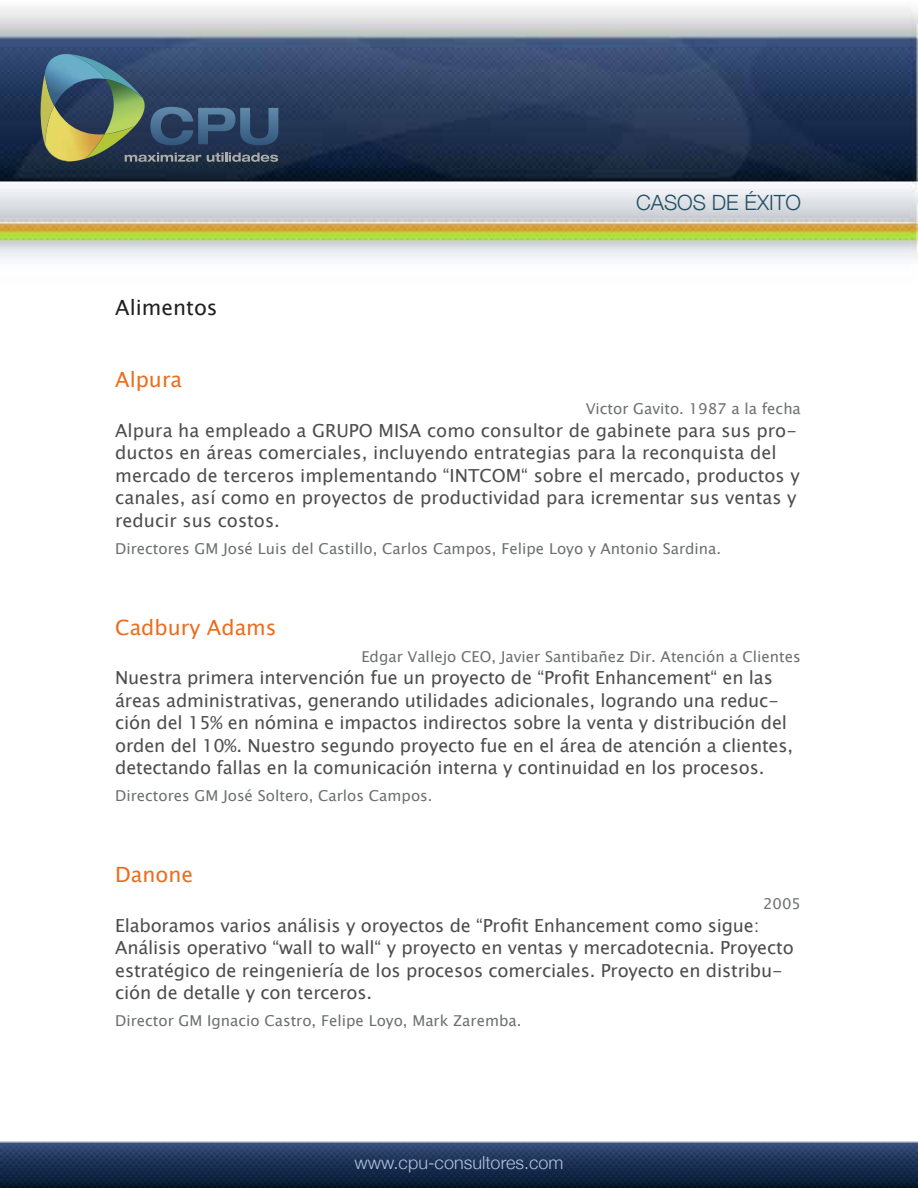
<style>
.page{position:relative;width:918px;height:1188px;background:#fff}
.page>*{position:absolute;margin:0;border:0;box-sizing:border-box;transform-origin:0 0}
.t1{font:21px "Lucida Sans Unicode";color:#eb6e1e}
.t2{font:300 21px "Helvetica Neue";color:#214e62}
.t3{font:21px "Lucida Sans Unicode";color:#231f20}
.t4{font:18px/22.5px "Lucida Sans Unicode";letter-spacing:-.01em;color:#4d4d4f}
.t5{font:300 18px "Helvetica Neue";color:#b2c1de}
.t6{font:15px "Lucida Sans Unicode";color:#6d6f71}
</style>
<div class="page">
<img style="left:0;top:1142px;width:918px;height:46px">
<img style="left:0;top:7px;width:918px;height:253px">
<svg style="left:39px;top:54px;width:239px;height:108px;background:#4a5f6a"></svg>
<p class="t3" style="left:115px;top:291px;width:104px">Alimentos</p>
<p class="t1" style="left:115px;top:363px;width:68px">Alpura</p>
<p class="t2" style="left:636px;top:189px;width:166px">CASOS DE ÉXITO</p>
<p class="t6" style="left:586px;top:397px;width:217px">Victor Gavito. 1987 a la fecha</p>
<p class="t4" style="left:115px;top:419px;width:686px">Alpura ha empleado a GRUPO MISA como consultor de gabinete para sus pro&shy;ductos en áreas comerciales, incluyendo entrategias para la reconquista del mercado de terceros implementando “INTCOM“ sobre el mercado, productos y canales, así como en proyectos de productividad para icrementar sus ventas y reducir sus costos.</p>
<p class="t6" style="left:115px;top:537px;width:608px">Directores GM José Luis del Castillo, Carlos Campos, Felipe Loyo y Antonio Sardina.</p>
<p class="t1" style="left:115px;top:611px;width:163px">Cadbury Adams</p>
<p class="t6" style="left:361px;top:645px;width:441px">Edgar Vallejo CEO, Javier Santibañez Dir. Atención a Clientes</p>
<p class="t4" style="left:115px;top:667px;width:679px">Nuestra primera intervención fue un proyecto de “Profit Enhancement“ en las áreas administrativas, generando utilidades adicionales, logrando una reduc&shy;ción del 15% en nómina e impactos indirectos sobre la venta y distribución del orden del 10%. Nuestro segundo proyecto fue en el área de atención a clientes, detectando fallas en la comunicación interna y continuidad en los procesos.</p>
<p class="t6" style="left:115px;top:784px;width:319px">Directores GM José Soltero, Carlos Campos.</p>
<p class="t1" style="left:115px;top:858px;width:79px">Danone</p>
<p class="t6" style="left:763px;top:892px;width:39px">2005</p>
<p class="t4" style="left:115px;top:914px;width:680px">Elaboramos varios análisis y oroyectos de “Profit Enhancement como sigue:<br>Análisis operativo “wall to wall“ y proyecto en ventas y mercadotecnia. Proyecto estratégico de reingeniería de los procesos comerciales. Proyecto en distribu&shy;ción de detalle y con terceros.</p>
<p class="t6" style="left:115px;top:1009px;width:408px">Director GM Ignacio Castro, Felipe Loyo, Mark Zaremba.</p>
<p class="t5" style="left:355px;top:1152px;width:210px">www.cpu-consultores.com</p>
</div>
